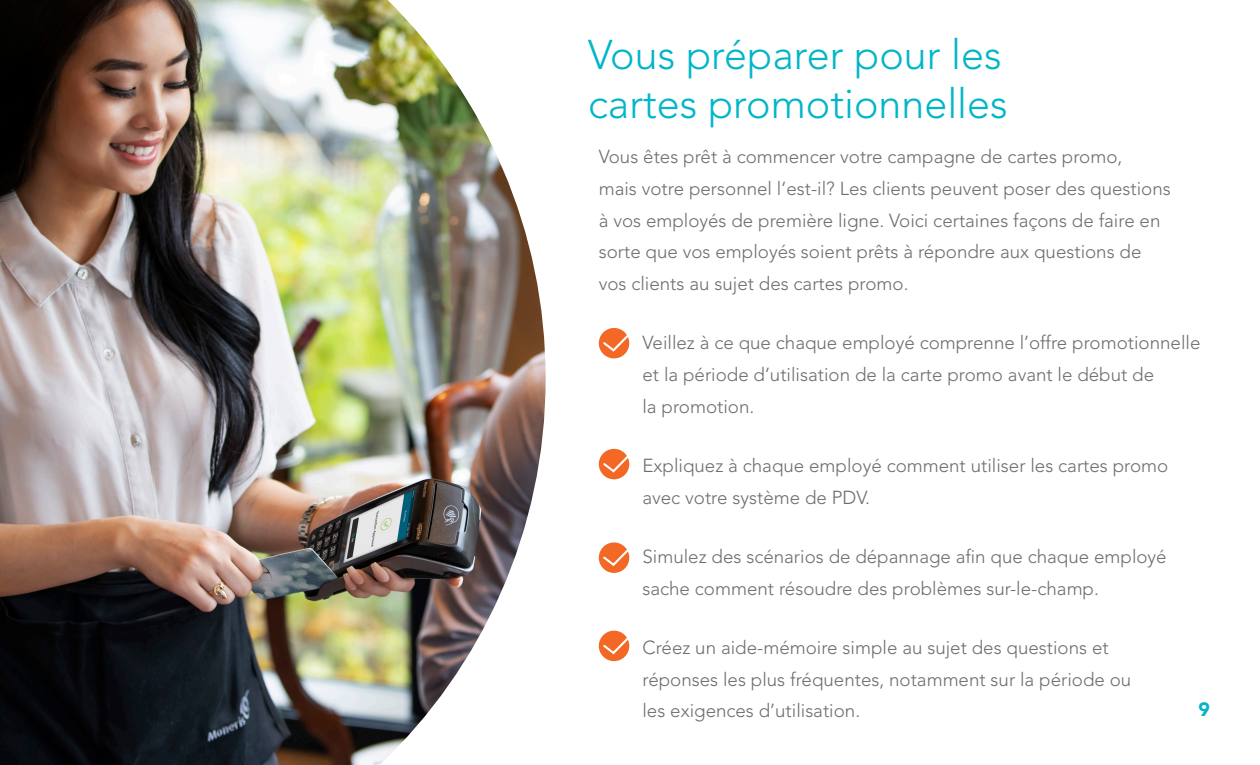
<style>
.page{position:relative;width:1260px;height:765px;background:#fff}
.page>*{position:absolute;margin:0;border:0;box-sizing:border-box;transform-origin:0 0}
.cover_text{font:300 41.25px/48.8px "Avenir LT Std";color:#00b6c8}
.t1{font:900 19.25px "Avenir";color:#00b6c8}
.cover_text-2{font:300 18.75px/31.9px "Avenir LT Std";color:#6c6d70}
</style>
<div class="page">
<img style="left:0;top:0;width:546px;height:765px">
<div style="left:599px;top:328px;width:30px;height:30px;background:#f36824;border-radius:50%"></div>
<svg style="left:601px;top:332px;width:29px;height:21px"></svg>
<div style="left:599px;top:449px;width:30px;height:30px;background:#f36824;border-radius:50%"></div>
<svg style="left:601px;top:453px;width:29px;height:21px"></svg>
<div style="left:599px;top:542px;width:30px;height:31px;background:#f36824;border-radius:50%"></div>
<svg style="left:601px;top:546px;width:29px;height:22px"></svg>
<div style="left:599px;top:631px;width:30px;height:30px;background:#f36824;border-radius:50%"></div>
<svg style="left:601px;top:634px;width:29px;height:22px"></svg>
<p class="cover_text" style="left:588px;top:30px;width:421px">Vous préparer pour les cartes promotionnelles</p>
<p class="cover_text-2" style="left:599px;top:141px;width:574px">Vous êtes prêt à commencer votre campagne de cartes promo,<br>mais votre personnel l’est-il? Les clients peuvent poser des questions à vos employés de première ligne. Voici certaines façons de faire en sorte que vos employés soient prêts à répondre aux questions de vos clients au sujet des cartes promo.</p>
<p class="cover_text-2" style="left:642px;top:327px;width:559px">Veillez à ce que chaque employé comprenne l’offre promotionnelle et la période d’utilisation de la carte promo avant le début de<br>la promotion.</p>
<p class="cover_text-2" style="left:642px;top:450px;width:527px">Expliquez à chaque employé comment utiliser les cartes promo avec votre système de PDV.</p>
<p class="cover_text-2" style="left:642px;top:541px;width:526px">Simulez des scénarios de dépannage afin que chaque employé sache comment résoudre des problèmes sur-le-champ.</p>
<p class="cover_text-2" style="left:642px;top:631px;width:490px">Créez un aide-mémoire simple au sujet des questions et réponses les plus fréquentes, notamment sur la période ou les exigences d’utilisation.</p>
<p class="t1" style="left:1199px;top:693px;width:13px">9</p>
</div>
